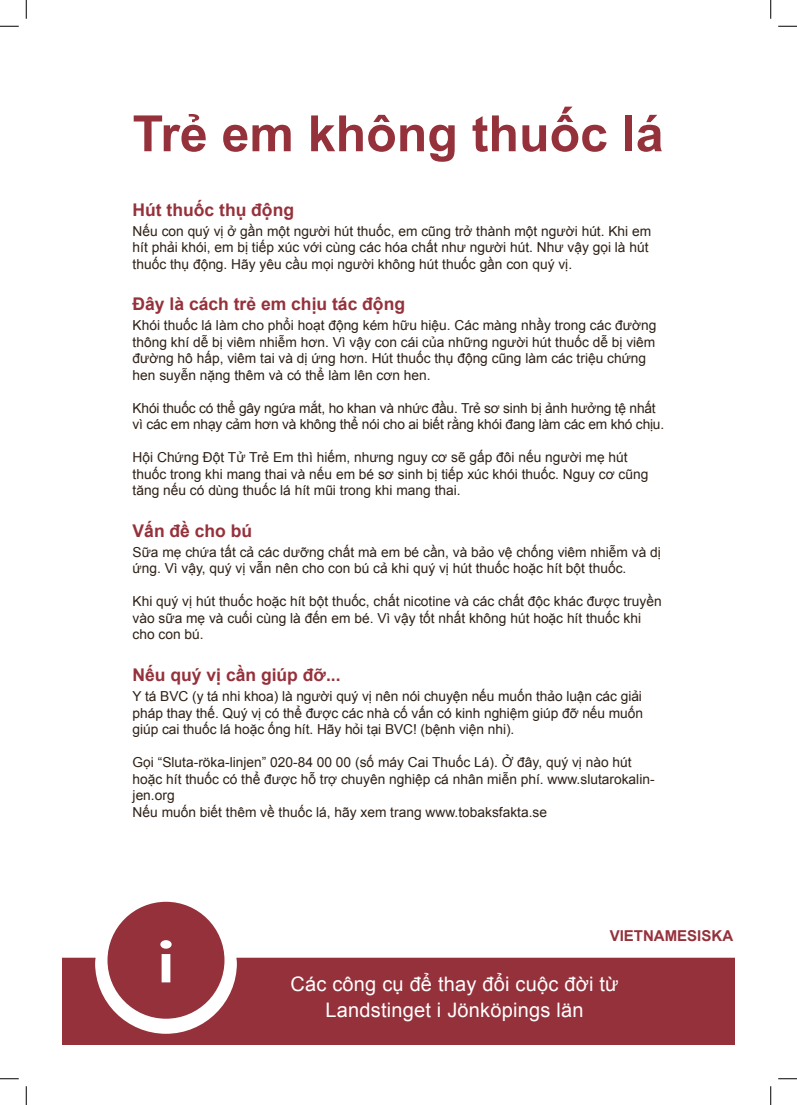
<style>
.page{position:relative;width:797px;height:1105px;background:#fff}
.page>*{position:absolute;margin:0;border:0;box-sizing:border-box;transform-origin:0 0}
.t1{font:800 59px "Avenir";color:#fff;scale:1.24 1}
.t2{font:700 50px "Arial";color:#95313b}
.t3{font:20px/26.2px "Arial";letter-spacing:.01em;color:#fff;text-align:center}
.t4{font:700 17.5px "Arial";color:#95313b}
.t5{font:700 15px "Arial";color:#95313b}
.t6{font:13.75px/16.5px "Arial";color:#2f2116}
</style>
<div class="page">
<div style="left:107px;top:902px;width:117px;height:117px;background:#95313b;border-radius:50%"></div>
<div style="left:62px;top:958px;width:673px;height:87px;background:#95313b"></div>
<div style="left:125px;top:932px;width:82px;height:56px;background:#95313b"></div>
<svg style="left:0;top:25px;width:19px;height:2px"></svg>
<svg style="left:778px;top:25px;width:19px;height:2px"></svg>
<svg style="left:0;top:1078px;width:19px;height:1px"></svg>
<svg style="left:778px;top:1078px;width:19px;height:1px"></svg>
<svg style="left:25px;top:0;width:2px;height:19px"></svg>
<svg style="left:25px;top:1086px;width:2px;height:19px"></svg>
<svg style="left:770px;top:0;width:1px;height:19px"></svg>
<svg style="left:770px;top:1086px;width:1px;height:19px"></svg>
<h2 class="t2" style="left:133px;top:101px;width:532px">Trẻ em không thuốc lá</h2>
<p class="t4" style="left:133px;top:198px;width:163px">Hút thuốc thụ động</p>
<p class="t6" style="left:133px;top:223px;width:520px">Nếu con quý vị ở gần một người hút thuốc, em cũng trở thành một người hút. Khi em hít phải khói, em bị tiếp xúc với cùng các hóa chất như người hút. Như vậy gọi là hút thuốc thụ động. Hãy yêu cầu mọi người không hút thuốc gần con quý vị.</p>
<p class="t4" style="left:133px;top:293px;width:274px">Đây là cách trẻ em chịu tác động</p>
<p class="t6" style="left:133px;top:317px;width:525px">Khói thuốc lá làm cho phổi hoạt động kém hữu hiệu. Các màng nhầy trong các đường thông khí dễ bị viêm nhiễm hơn. Vì vậy con cái của những người hút thuốc dễ bị viêm đường hô hấp, viêm tai và dị ứng hơn. Hút thuốc thụ động cũng làm các triệu chứng hen suyễn nặng thêm và có thể làm lên cơn hen.</p>
<p class="t6" style="left:133px;top:400px;width:533px">Khói thuốc có thể gây ngứa mắt, ho khan và nhức đầu. Trẻ sơ sinh bị ảnh hưởng tệ nhất vì các em nhạy cảm hơn và không thể nói cho ai biết rằng khói đang làm các em khó chịu.</p>
<p class="t6" style="left:133px;top:449px;width:517px">Hội Chứng Đột Tử Trẻ Em thì hiếm, nhưng nguy cơ sẽ gấp đôi nếu người mẹ hút thuốc trong khi mang thai và nếu em bé sơ sinh bị tiếp xúc khói thuốc. Nguy cơ cũng tăng nếu có dùng thuốc lá hít mũi trong khi mang thai.</p>
<p class="t4" style="left:133px;top:519px;width:121px">Vấn đề cho bú</p>
<p class="t6" style="left:133px;top:544px;width:530px">Sữa mẹ chứa tất cả các dưỡng chất mà em bé cần, và bảo vệ chống viêm nhiễm và dị ứng. Vì vậy, quý vị vẫn nên cho con bú cả khi quý vị hút thuốc hoặc hít bột thuốc.</p>
<p class="t6" style="left:133px;top:593px;width:530px">Khi quý vị hút thuốc hoặc hít bột thuốc, chất nicotine và các chất độc khác được truyền vào sữa mẹ và cuối cùng là đến em bé. Vì vậy tốt nhất không hút hoặc hít thuốc khi cho con bú.</p>
<p class="t4" style="left:133px;top:663px;width:209px">Nếu quý vị cần giúp đỡ...</p>
<p class="t6" style="left:133px;top:688px;width:512px;text-align:justify">Y tá BVC (y tá nhi khoa) là người quý vị nên nói chuyện nếu muốn thảo luận các giải pháp thay thế. Quý vị có thể được các nhà cố vấn có kinh nghiệm giúp đỡ nếu muốn giúp cai thuốc lá hoặc ống hít. Hãy hỏi tại BVC! (bệnh viện nhi).</p>
<p class="t6" style="left:133px;top:754px;width:523px">Gọi “Sluta-röka-linjen” 020-84 00 00 (số máy Cai Thuốc Lá). Ở đây, quý vị nào hút hoặc hít thuốc có thể được hỗ trợ chuyên nghiệp cá nhân miễn phí. www.slutarokalin&shy;jen.org<br>Nếu muốn biết thêm về thuốc lá, hãy xem trang www.tobaksfakta.se</p>
<h1 class="t1" style="left:156px;top:927px;width:17px">i</h1>
<p class="t5" style="left:609px;top:925px;width:125px">vietnamesiska</p>
<h3 class="t3" style="left:290px;top:971px;width:329px">Các công cụ để thay đổi cuộc đời từ<br>Landstinget i Jönköpings län</h3>
</div>
